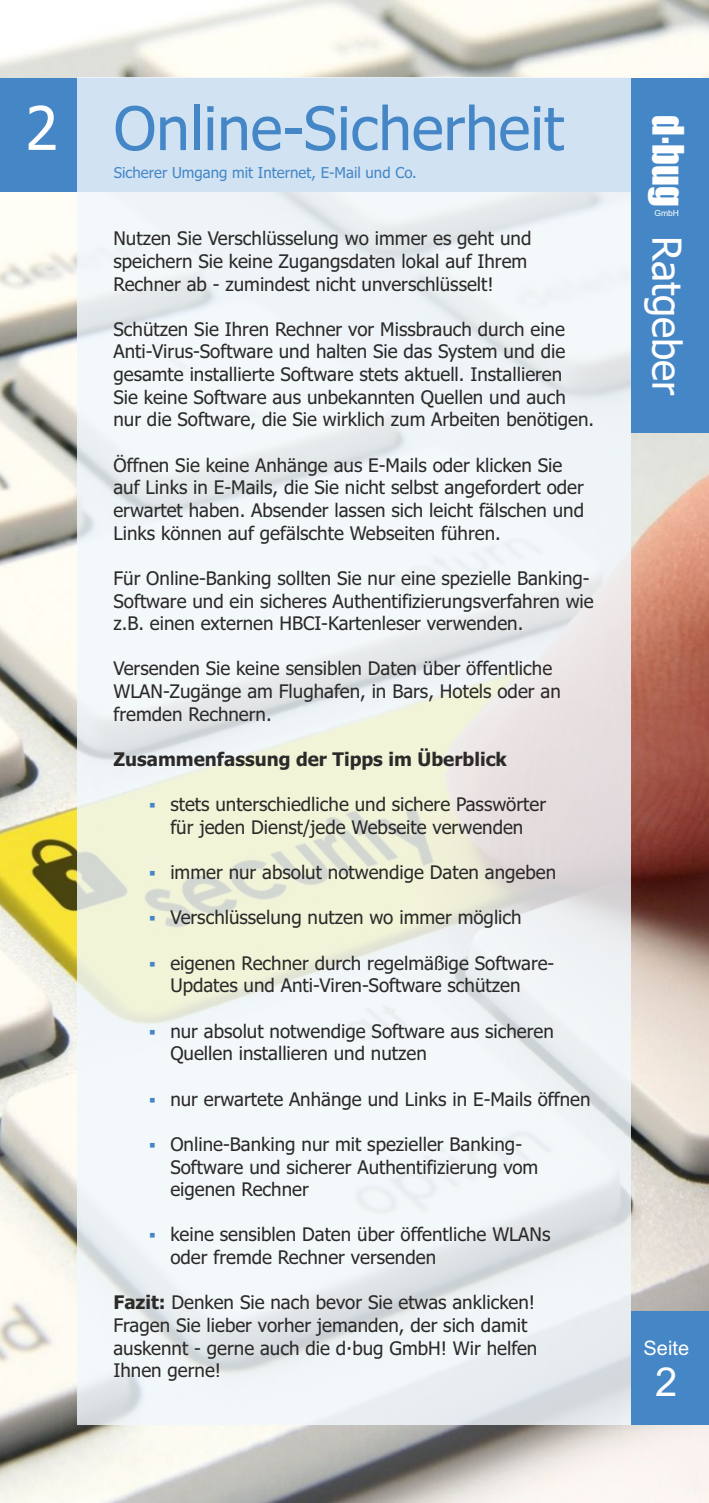
<style>
.page{position:relative;width:709px;height:1503px;background:#fff}
.page>*{position:absolute;margin:0;border:0;box-sizing:border-box;transform-origin:0 0}
.t1{font:60px "Tahoma";color:#4587c6}
.t2{font:60px "Tahoma";color:#fefefe}
.t3{font:45.75px "Verdana";color:#fefefe}
.t4{font:40px "Tahoma";color:#fefefe}
.t5{font:40px "Impact";color:#fefefe}
.t6{font:40px "Arial";color:#fefefe}
.t7{font:20px "Arial";color:#fefefe}
.t8{font:18.75px/22.8px "Tahoma";color:#2b2a29}
.t9{font:700 18.75px "Tahoma";color:#2b2a29}
.t10{font:15px "Tahoma";color:#4587c6}
.t11{font:8.5px "Arial";color:#fefefe}
.s1{color:#4587c6}
.s2{font-weight:700}
.s3{font-family:"Arial";font-weight:700}
</style>
<div class="page">
<img style="left:0;top:0;width:709px;height:1502px">
<div style="left:631px;top:1311px;width:78px;height:113px;background:#4587c6"></div>
<div style="left:0;top:78px;width:631px;height:113px;background:#4587c6"></div>
<div style="left:78px;top:78px;width:553px;height:1346px;background:#f1f8fd;opacity:.82"></div>
<div style="left:631px;top:78px;width:78px;height:354px;background:#4587c6"></div>
<h1 class="t2" style="left:25px;top:104px;width:34px">2</h1>
<h1 class="t1" style="left:114px;top:104px;width:452px">Online-Sicherheit</h1>
<p class="t10" style="left:114px;top:166px;width:304px">Sicherer Umgang mit Internet, E-Mail und Co.</p>
<p class="t8" style="left:113px;top:229px;width:419px">Nutzen Sie Verschlüsselung wo immer es geht und speichern Sie keine Zugangsdaten lokal auf Ihrem<br>Rechner ab - zumindest nicht unverschlüsselt!</p>
<p class="t8" style="left:113px;top:319px;width:482px">Schützen Sie Ihren Rechner vor Missbrauch durch eine Anti-Virus-Software und halten Sie das System und die gesamte installierte Software stets aktuell. Installieren<br>Sie keine Software aus unbekannten Quellen und auch nur die Software, die Sie wirklich zum Arbeiten benötigen.</p>
<p class="t8" style="left:113px;top:455px;width:472px">Öffnen Sie keine Anhänge aus E-Mails oder klicken Sie auf Links in E-Mails, die Sie nicht selbst angefordert oder erwartet haben. Absender lassen sich leicht fälschen und Links können auf gefälschte Webseiten führen.</p>
<p class="t8" style="left:113px;top:568px;width:482px">Für Online-Banking sollten Sie nur eine spezielle Banking-<br>Software und ein sicheres Authentifizierungsverfahren wie z.B. einen externen HBCI-Kartenleser verwenden.</p>
<p class="t8" style="left:113px;top:659px;width:449px">Versenden Sie keine sensiblen Daten über öffentliche<br>WLAN-Zugänge am Flughafen, in Bars, Hotels oder an fremden Rechnern.</p>
<p class="t9" style="left:113px;top:751px;width:395px">Zusammenfassung der Tipps im Überblick</p>
<p class="t8" style="left:149px;top:794px;width:399px;text-align:center"><span class="s1">▪</span> stets unterschiedliche und sichere Passwörter für jeden Dienst/jede Webseite verwenden</p>
<p class="t8" style="left:149px;top:862px;width:409px"><span class="s1">▪</span> immer nur absolut notwendige Daten angeben</p>
<p class="t8" style="left:149px;top:907px;width:374px"><span class="s1">▪</span> Verschlüsselung nutzen wo immer möglich</p>
<p class="t8" style="left:170px;top:953px;width:385px;text-indent:-21px"><span class="s1">▪</span> eigenen Rechner durch regelmäßige Software-<br>Updates und Anti-Viren-Software schützen</p>
<p class="t8" style="left:170px;top:1021px;width:385px;text-indent:-21px"><span class="s1">▪</span> nur absolut notwendige Software aus sicheren<br>Quellen installieren und nutzen</p>
<p class="t8" style="left:149px;top:1089px;width:443px"><span class="s1">▪</span> nur erwartete Anhänge und Links in E-Mails öffnen</p>
<p class="t8" style="left:170px;top:1134px;width:369px;text-indent:-21px"><span class="s1">▪</span> Online-Banking nur mit spezieller Banking-<br>Software und sicherer Authentifizierung vom eigenen Rechner</p>
<p class="t8" style="left:170px;top:1224px;width:381px;text-indent:-21px"><span class="s1">▪</span> keine sensiblen Daten über öffentliche WLANs oder fremde Rechner versenden</p>
<p class="t8" style="left:113px;top:1292px;width:425px"><span class="s2">Fazit:</span> Denken Sie nach bevor Sie etwas anklicken!<br>Fragen Sie lieber vorher jemanden, der sich damit auskennt - gerne auch die d<span class="s3">·</span>bug GmbH! Wir helfen Ihnen gerne!</p>
<h3 class="t5" style="left:684px;top:115px;width:93px;rotate:90deg">d bug</h3>
<h2 class="t3" style="left:685px;top:131px;width:18px;rotate:90deg">·</h2>
<p class="t11" style="left:654px;top:210px;width:26px">GmbH</p>
<h3 class="t4" style="left:683px;top:236px;width:161px;rotate:90deg">Ratgeber</h3>
<p class="t7" style="left:643px;top:1340px;width:47px">Seite</p>
<h3 class="t6" style="left:655px;top:1366px;width:24px">2</h3>
</div>
